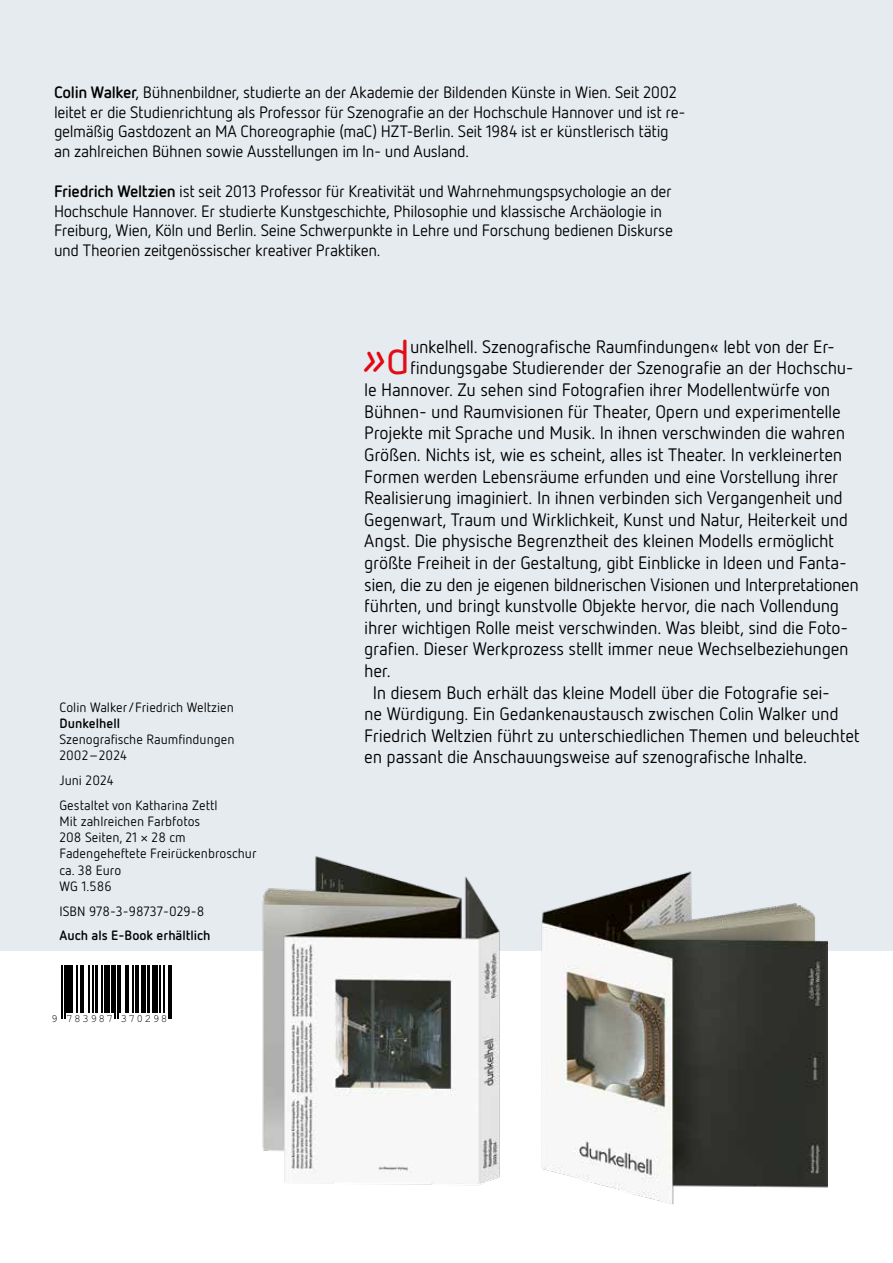
<style>
.page{position:relative;width:893px;height:1263px;background:#fff}
.page>*{position:absolute;margin:0;border:0;box-sizing:border-box;transform-origin:0 0}
.t1{font:italic 48.45px "Netto OT";color:#e30613}
.t2{font:18px "Netto OT";letter-spacing:-.02em;color:#000}
.t3{font:16.5px/19.8px "Netto OT";letter-spacing:-.02em;color:#000}
.t4{font:13.5px/16.2px "Netto OT";color:#000}
.t5{font:700 13.5px "Netto OT";color:#000}
.t6{font:11.1px "Helvetica Neue";letter-spacing:.13em;color:#000}
.s1{font-weight:700}
.s2{font-style:normal;color:#e30b17}
</style>
<div class="page">
<div style="left:0;top:0;width:893px;height:951px;background:#e6ebef"></div>
<hr style="left:62px;top:965px;width:1px;height:54px;background:#000">
<hr style="left:64px;top:965px;width:1px;height:54px;background:#000">
<hr style="left:66px;top:965px;width:4px;height:48px;background:#000">
<hr style="left:71px;top:965px;width:2px;height:48px;background:#000">
<hr style="left:77px;top:965px;width:1px;height:48px;background:#000">
<hr style="left:80px;top:965px;width:1px;height:48px;background:#000">
<hr style="left:82px;top:965px;width:2px;height:48px;background:#000">
<hr style="left:88px;top:965px;width:1px;height:48px;background:#000">
<hr style="left:93px;top:965px;width:1px;height:48px;background:#000">
<hr style="left:95px;top:965px;width:2px;height:48px;background:#000">
<hr style="left:101px;top:965px;width:1px;height:48px;background:#000">
<hr style="left:104px;top:965px;width:2px;height:48px;background:#000">
<hr style="left:107px;top:965px;width:3px;height:48px;background:#000">
<hr style="left:111px;top:965px;width:3px;height:48px;background:#000">
<hr style="left:115px;top:965px;width:1px;height:54px;background:#000">
<hr style="left:117px;top:965px;width:1px;height:54px;background:#000">
<hr style="left:119px;top:965px;width:2px;height:48px;background:#000">
<hr style="left:125px;top:965px;width:1px;height:48px;background:#000">
<hr style="left:128px;top:965px;width:1px;height:48px;background:#000">
<hr style="left:132px;top:965px;width:1px;height:48px;background:#000">
<hr style="left:136px;top:965px;width:3px;height:48px;background:#000">
<hr style="left:141px;top:965px;width:2px;height:48px;background:#000">
<hr style="left:144px;top:965px;width:2px;height:48px;background:#000">
<hr style="left:147px;top:965px;width:3px;height:48px;background:#000">
<hr style="left:152px;top:965px;width:3px;height:48px;background:#000">
<hr style="left:156px;top:965px;width:2px;height:48px;background:#000">
<hr style="left:160px;top:965px;width:1px;height:48px;background:#000">
<hr style="left:163px;top:965px;width:1px;height:48px;background:#000">
<hr style="left:168px;top:965px;width:1px;height:54px;background:#000">
<hr style="left:170px;top:965px;width:1px;height:54px;background:#000">
<img style="left:262px;top:856px;width:238px;height:330px">
<img style="left:541px;top:871px;width:287px;height:334px">
<p class="t3" style="left:54px;top:82px;width:633px"><span class="s1">Colin Walker</span>, Bühnenbildner, studierte an der Akademie der Bildenden Künste in Wien. Seit 2002 leitet er die Studienrichtung als Professor für Szenografie an der Hochschule Hannover und ist re&shy;gelmäßig Gastdozent an MA Choreographie (maC) HZT-Berlin. Seit 1984 ist er künstlerisch tätig an zahlreichen Bühnen sowie Ausstellungen im In- und Ausland.</p>
<p class="t3" style="left:54px;top:181px;width:621px"><span class="s1">Friedrich Weltzien</span> ist seit 2013 Professor für Kreativität und Wahrnehmungspsychologie an der Hochschule Hannover. Er studierte Kunstgeschichte, Philosophie und klassische Archäologie in Freiburg, Wien, Köln und Berlin. Seine Schwerpunkte in Lehre und Forschung bedienen Diskurse und Theorien zeitgenössischer kreativer Praktiken.</p>
<p class="t4" style="left:60px;top:699px;width:176px">Colin Walker/Friedrich Weltzien</p>
<p class="t5" style="left:60px;top:715px;width:62px">Dunkelhell</p>
<p class="t4" style="left:60px;top:731px;width:177px">Szenografische Raumfindungen<br>2002–2024</p>
<p class="t4" style="left:60px;top:768px;width:159px;line-height:24.8px">Juni 2024<br>Gestaltet von Katharina Zettl</p>
<p class="t4" style="left:60px;top:813px;width:199px">Mit zahlreichen Farbfotos<br>208 Seiten, 21 × 28 cm<br>Fadengeheftete Freirückenbroschur ca. 38 Euro<br>WG 1.586</p>
<p class="t4" style="left:60px;top:902px;width:146px">ISBN 978-3-98737-029-8</p>
<p class="t5" style="left:60px;top:927px;width:153px">Auch als E-Book erhältlich</p>
<p class="t6" style="left:51px;top:1012px;width:118px">9 783987 370298</p>
<h1 class="t1" style="left:363px;top:328px;width:49px">»<span class="s2">d</span></h1>
<p class="t2" style="left:410px;top:336px;width:426px">unkelhell. Szenografische Raumfindungen« lebt von der Er-</p>
<p class="t2" style="left:410px;top:357px;width:445px">findungsgabe Studierender der Szenografie an der Hochschu-</p>
<p class="t2" style="left:364px;top:379px;width:468px">le Hannover. Zu sehen sind Fotografien ihrer Modellentwürfe von</p>
<p class="t2" style="left:364px;top:400px;width:478px">Bühnen- und Raumvisionen für Theater, Opern und experimentelle</p>
<p class="t2" style="left:364px;top:422px;width:482px">Projekte mit Sprache und Musik. In ihnen verschwinden die wahren</p>
<p class="t2" style="left:364px;top:444px;width:479px">Größen. Nichts ist, wie es scheint, alles ist Theater. In verkleinerten</p>
<p class="t2" style="left:364px;top:465px;width:476px">Formen werden Lebensräume erfunden und eine Vorstellung ihrer</p>
<p class="t2" style="left:364px;top:487px;width:480px">Realisierung imaginiert. In ihnen verbinden sich Vergangenheit und</p>
<p class="t2" style="left:364px;top:508px;width:485px">Gegenwart, Traum und Wirklichkeit, Kunst und Natur, Heiterkeit und</p>
<p class="t2" style="left:364px;top:530px;width:471px">Angst. Die physische Begrenztheit des kleinen Modells ermöglicht</p>
<p class="t2" style="left:364px;top:552px;width:484px">größte Freiheit in der Gestaltung, gibt Einblicke in Ideen und Fanta-</p>
<p class="t2" style="left:364px;top:573px;width:496px">sien, die zu den je eigenen bildnerischen Visionen und Interpretationen</p>
<p class="t2" style="left:364px;top:595px;width:477px">führten, und bringt kunstvolle Objekte hervor, die nach Vollendung</p>
<p class="t2" style="left:364px;top:616px;width:485px">ihrer wichtigen Rolle meist verschwinden. Was bleibt, sind die Foto-</p>
<p class="t2" style="left:364px;top:638px;width:486px">grafien. Dieser Werkprozess stellt immer neue Wechselbeziehungen</p>
<p class="t2" style="left:364px;top:660px;width:28px">her.</p>
<p class="t2" style="left:373px;top:681px;width:459px">In diesem Buch erhält das kleine Modell über die Fotografie sei-</p>
<p class="t2" style="left:364px;top:703px;width:476px">ne Würdigung. Ein Gedankenaustausch zwischen Colin Walker und</p>
<p class="t2" style="left:364px;top:724px;width:497px">Friedrich Weltzien führt zu unterschiedlichen Themen und beleuchtet</p>
<p class="t2" style="left:364px;top:746px;width:445px">en passant die Anschauungsweise auf szenografische Inhalte.</p>
</div>
